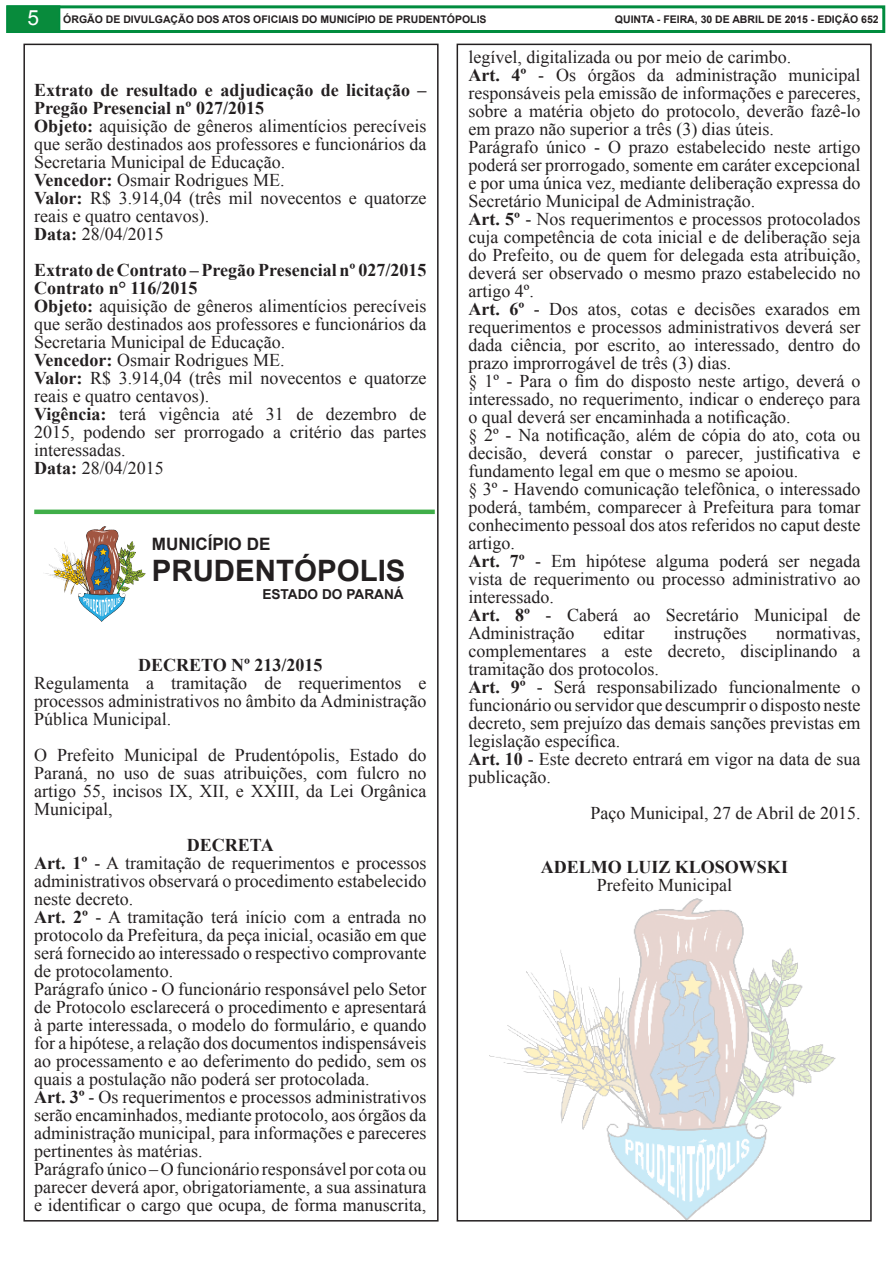
<style>
.page{position:relative;width:893px;height:1263px;background:#fff}
.page>*{position:absolute;margin:0;border:0;box-sizing:border-box;transform-origin:0 0}
.t1{font:700 29.4px "Arial";color:#231f20}
.t2{font:18px/18px "Times New Roman";color:#231f20;text-align:justify}
.t3{font:700 18px/18px "Times New Roman";color:#231f20}
.t4{font:700 17.1px "Arial";color:#231f20}
.t5{font:700 13.65px "Arial";color:#231f20}
.t6{font:700 10.5px "Arial";color:#231f20}
.s1{font-weight:400;font-size:21px;color:#fff}
.s2{font-weight:700}
</style>
<div class="page">
<div style="left:6px;top:5px;width:879px;height:28px;border:3px solid #008c3e"></div>
<div style="left:6px;top:5px;width:54px;height:28px;background:#088b3c;border:2px solid #008c3e"></div>
<hr style="left:34px;top:510px;width:401px;height:4px;background:#40ae49">
<img style="left:45px;top:526px;width:101px;height:95px">
<img style="left:490px;top:899px;width:345px;height:321px">
<p class="t6" style="left:28px;top:12px;width:461px"><span class="s1">5</span> ÓRGÃO DE DIVULGAÇÃO DOS ATOS OFICIAIS DO MUNICÍPIO DE PRUDENTÓPOLIS</p>
<p class="t6" style="left:615px;top:12px;width:265px">QUINTA - FEIRA, 30 DE ABRIL DE 2015 - EDIÇÃO 652</p>
<p class="t3" style="left:34px;top:80px;width:394px">Extrato de resultado e adjudicação de licitação –<br>Pregão Presencial nº 027/2015</p>
<p class="t2" style="left:34px;top:116px;width:394px"><span class="s2">Objeto:</span> aquisição de gêneros alimentícios perecíveis que serão destinados aos professores e funcionários da Secretaria Municipal de Educação.</p>
<p class="t2" style="left:34px;top:170px;width:252px"><span class="s2">Vencedor:</span> Osmair Rodrigues ME.</p>
<p class="t2" style="left:34px;top:188px;width:394px"><span class="s2">Valor:</span> R$ 3.914,04 (três mil novecentos e quatorze reais e quatro centavos).</p>
<p class="t2" style="left:34px;top:224px;width:131px"><span class="s2">Data:</span> 28/04/2015</p>
<p class="t3" style="left:34px;top:260px;width:394px">Extrato de Contrato – Pregão Presencial nº 027/2015</p>
<p class="t3" style="left:34px;top:278px;width:165px">Contrato n° 116/2015</p>
<p class="t2" style="left:34px;top:296px;width:394px"><span class="s2">Objeto:</span> aquisição de gêneros alimentícios perecíveis que serão destinados aos professores e funcionários da Secretaria Municipal de Educação.</p>
<p class="t2" style="left:34px;top:350px;width:252px"><span class="s2">Vencedor:</span> Osmair Rodrigues ME.</p>
<p class="t2" style="left:34px;top:368px;width:394px"><span class="s2">Valor:</span> R$ 3.914,04 (três mil novecentos e quatorze reais e quatro centavos).</p>
<p class="t2" style="left:34px;top:404px;width:394px"><span class="s2">Vigência:</span> terá vigência até 31 de dezembro de 2015, podendo ser prorrogado a critério das partes interessadas.</p>
<p class="t2" style="left:34px;top:458px;width:131px"><span class="s2">Data:</span> 28/04/2015</p>
<p class="t4" style="left:152px;top:533px;width:120px">MUNICÍPIO DE</p>
<p class="t1" style="left:152px;top:551px;width:255px">PRUDENTÓPOLIS</p>
<p class="t5" style="left:262px;top:585px;width:143px">ESTADO DO PARANÁ</p>
<p class="t3" style="left:138px;top:656px;width:186px">DECRETO Nº 213/2015</p>
<p class="t2" style="left:34px;top:674px;width:394px">Regulamenta a tramitação de requerimentos e processos administrativos no âmbito da Administração Pública Municipal.</p>
<p class="t2" style="left:34px;top:746px;width:394px">O Prefeito Municipal de Prudentópolis, Estado do Paraná, no uso de suas atribuições, com fulcro no artigo 55, incisos IX, XII, e XXIII, da Lei Orgânica Municipal,</p>
<p class="t3" style="left:187px;top:836px;width:88px">DECRETA</p>
<p class="t2" style="left:34px;top:854px;width:394px"><span class="s2">Art. 1º</span> - A tramitação de requerimentos e processos administrativos observará o procedimento estabelecido neste decreto.</p>
<p class="t2" style="left:34px;top:908px;width:394px"><span class="s2">Art. 2º</span> - A tramitação terá início com a entrada no protocolo da Prefeitura, da peça inicial, ocasião em que será fornecido ao interessado o respectivo comprovante de protocolamento.</p>
<p class="t2" style="left:34px;top:980px;width:394px">Parágrafo único - O funcionário responsável pelo Setor de Protocolo esclarecerá o procedimento e apresentará à parte interessada, o modelo do formulário, e quando for a hipótese, a relação dos documentos indispensáveis ao processamento e ao deferimento do pedido, sem os quais a postulação não poderá ser protocolada.</p>
<p class="t2" style="left:34px;top:1088px;width:394px"><span class="s2">Art. 3º</span> - Os requerimentos e processos administrativos serão encaminhados, mediante protocolo, aos órgãos da administração municipal, para informações e pareceres pertinentes às matérias.</p>
<p class="t2" style="left:34px;top:1160px;width:394px">Parágrafo único – O funcionário responsável por cota ou parecer deverá apor, obrigatoriamente, a sua assinatura e identificar o cargo que ocupa, de forma manuscrita,</p>
<p class="t2" style="left:468px;top:48px;width:324px">legível, digitalizada ou por meio de carimbo.</p>
<p class="t2" style="left:468px;top:66px;width:394px"><span class="s2">Art. 4º</span> - Os órgãos da administração municipal responsáveis pela emissão de informações e pareceres, sobre a matéria objeto do protocolo, deverão fazê-lo em prazo não superior a três (3) dias úteis.</p>
<p class="t2" style="left:468px;top:138px;width:394px">Parágrafo único - O prazo estabelecido neste artigo poderá ser prorrogado, somente em caráter excepcional e por uma única vez, mediante deliberação expressa do Secretário Municipal de Administração.</p>
<p class="t2" style="left:468px;top:210px;width:394px"><span class="s2">Art. 5º</span> - Nos requerimentos e processos protocolados cuja competência de cota inicial e de deliberação seja do Prefeito, ou de quem for delegada esta atribuição, deverá ser observado o mesmo prazo estabelecido no artigo 4º.</p>
<p class="t2" style="left:468px;top:300px;width:394px"><span class="s2">Art. 6º</span> - Dos atos, cotas e decisões exarados em requerimentos e processos administrativos deverá ser dada ciência, por escrito, ao interessado, dentro do prazo improrrogável de três (3) dias.</p>
<p class="t2" style="left:468px;top:372px;width:394px">§ 1º - Para o fim do disposto neste artigo, deverá o interessado, no requerimento, indicar o endereço para o qual deverá ser encaminhada a notificação.</p>
<p class="t2" style="left:468px;top:426px;width:394px">§ 2º - Na notificação, além de cópia do ato, cota ou decisão, deverá constar o parecer, justificativa e fundamento legal em que o mesmo se apoiou.</p>
<p class="t2" style="left:468px;top:480px;width:394px">§ 3º - Havendo comunicação telefônica, o interessado poderá, também, comparecer à Prefeitura para tomar conhecimento pessoal dos atos referidos no caput deste artigo.</p>
<p class="t2" style="left:468px;top:552px;width:394px"><span class="s2">Art. 7º</span> - Em hipótese alguma poderá ser negada vista de requerimento ou processo administrativo ao interessado.</p>
<p class="t2" style="left:468px;top:606px;width:394px"><span class="s2">Art. 8º</span> - Caberá ao Secretário Municipal de<br>Administração</p>
<p class="t2" style="left:468px;top:624px;width:394px;text-indent:308px">normativas, complementares a este decreto, disciplinando a tramitação dos protocolos.</p>
<p class="t2" style="left:468px;top:678px;width:394px"><span class="s2">Art. 9º</span> - Será responsabilizado funcionalmente o funcionário ou servidor que descumprir o disposto neste decreto, sem prejuízo das demais sanções previstas em legislação específica.</p>
<p class="t2" style="left:468px;top:750px;width:394px"><span class="s2">Art. 10</span> - Este decreto entrará em vigor na data de sua publicação.</p>
<p class="t2" style="left:591px;top:804px;width:271px">Paço Municipal, 27 de Abril de 2015.</p>
<p class="t3" style="left:541px;top:857px;width:249px">ADELMO LUIZ KLOSOWSKI</p>
<p class="t2" style="left:597px;top:876px;width:137px">Prefeito Municipal</p>
<p class="t2" style="left:604px;top:624px;width:42px">editar</p>
<p class="t2" style="left:674px;top:624px;width:74px">instruções</p>
</div>
